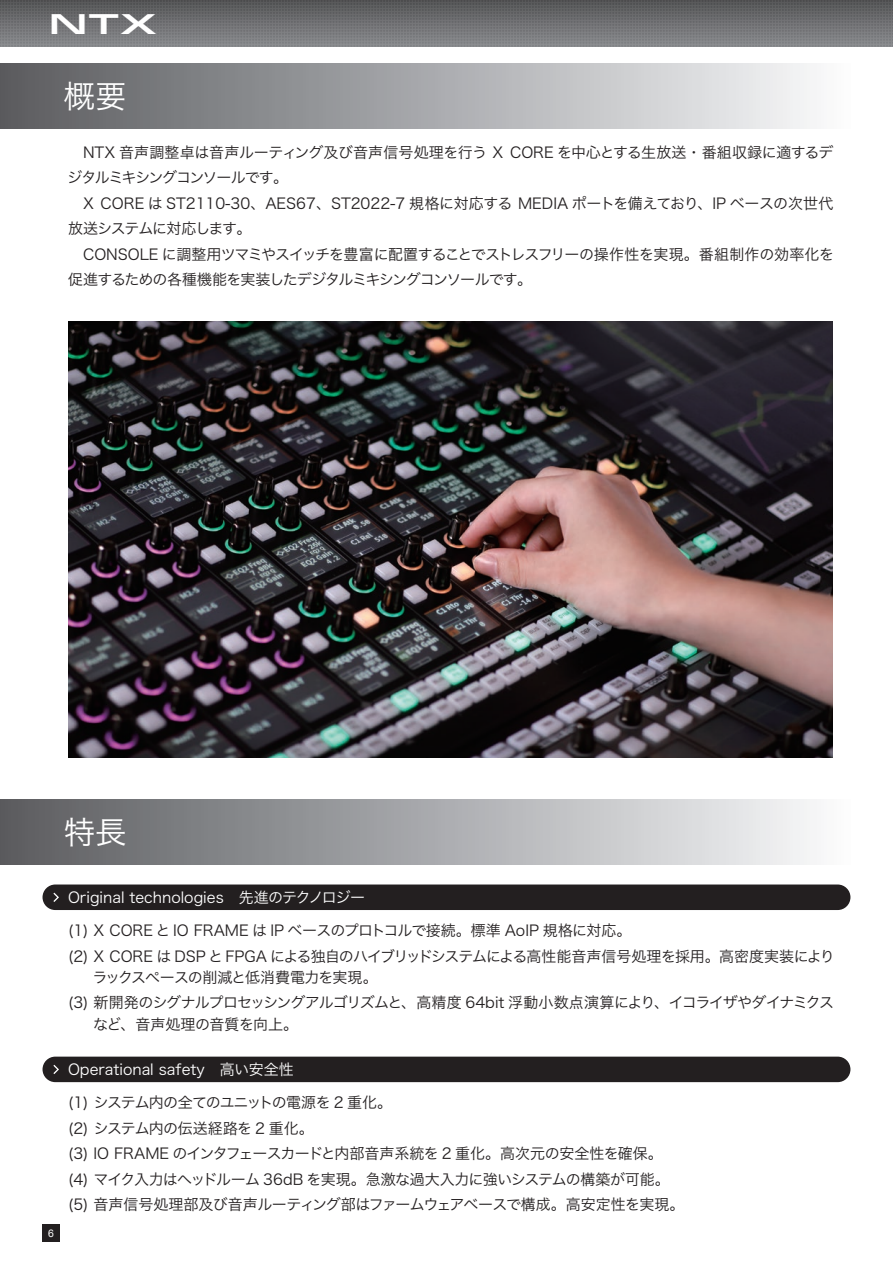
<style>
.page{position:relative;width:893px;height:1263px;background:#fff}
.page>*{position:absolute;margin:0;border:0;box-sizing:border-box;transform-origin:0 0}
.t1{font:31.5px "Hira Kaku Pro W3";color:#fff}
.t2{font:500 29.7px "Eurostile Ext";color:#fff;scale:1.25 1}
.t3{font:15px/25.5px "Hira Kaku Pro W3";letter-spacing:-.035em;color:#231f20}
.t4{font:15px/25.5px "Hira Kaku Pro W3";letter-spacing:-.055em;color:#231f20}
.t5{font:15px/25.5px "Hira Kaku Pro W3";letter-spacing:-.01em;color:#231f20}
.t6{font:15px/25.5px "Hira Kaku Pro W3";color:#231f20}
.t7{font:15px "Hira Kaku Pro W3";color:#fff}
.t8{font:15px "Hira Kaku Pro W3";letter-spacing:-.015em;color:#231f20}
.t9{font:10.5px "Arial";color:#fff}
</style>
<div class="page">
<div style="left:43px;top:1225px;width:17px;height:17px;background:#231f20"></div>
<div style="left:43px;top:884px;width:807px;height:26px;background:#231f20;border-radius:13px"></div>
<svg style="left:53px;top:893px;width:6px;height:9px"></svg>
<div style="left:43px;top:1056px;width:807px;height:26px;background:#231f20;border-radius:13px"></div>
<svg style="left:53px;top:1065px;width:6px;height:9px"></svg>
<div style="left:0;top:0;width:893px;height:47px;background:linear-gradient(to bottom,#555556,#8a8b8f)"></div>
<img style="left:68px;top:321px;width:765px;height:436px">
<div style="left:0;top:799px;width:850px;height:65px;background:linear-gradient(to right,#595a5e,#f9fafc)"></div>
<div style="left:0;top:64px;width:850px;height:65px;background:linear-gradient(to right,#595a5e,#f9fafc)"></div>
<h2 class="t2" style="left:48px;top:2px;width:88px">NTX</h2>
<h1 class="t1" style="left:64px;top:68px;width:64px">概要</h1>
<p class="t3" style="left:67px;top:138px;width:768px;text-indent:16px">NTX 音声調整卓は音声ルーティング及び音声信号処理を行う X CORE を中心とする生放送・番組収録に適するデジタルミキシングコンソールです。</p>
<p class="t6" style="left:68px;top:189px;width:767px;text-indent:15px">X CORE は ST2110-30、AES67、ST2022-7 規格に対応する MEDIA ポートを備えており、IP ベースの次世代放送システムに対応します。</p>
<p class="t4" style="left:68px;top:240px;width:768px;text-indent:15px">CONSOLE に調整用ツマミやスイッチを豊富に配置することでストレスフリーの操作性を実現。番組制作の効率化を促進するための各種機能を実装したデジタルミキシングコンソールです。</p>
<h1 class="t1" style="left:64px;top:804px;width:64px">特長</h1>
<p class="t7" style="left:68px;top:884px;width:299px">Original technologies 先進のテクノロジー</p>
<p class="t5" style="left:68px;top:916px;width:768px">(1) X CORE と IO FRAME は IP ベースのプロトコルで接続。標準 AoIP 規格に対応。<br>(2) X CORE は DSPと FPGA による独自のハイブリッドシステムによる高性能音声信号処理を採用。高密度実装により</p>
<p class="t4" style="left:68px;top:963px;width:768px;text-indent:25px">ラックスペースの削減と低消費電力を実現。<br>(3) 新開発のシグナルプロセッシングアルゴリズムと、高精度 64bit 浮動小数点演算により、イコライザやダイナミクス</p>
<p class="t8" style="left:93px;top:1010px;width:207px">など、音声処理の音質を向上。</p>
<p class="t7" style="left:68px;top:1056px;width:227px">Operational safety 高い安全性</p>
<p class="t9" style="left:48px;top:1226px;width:7px">6</p>
<p class="t3" style="left:68px;top:1089px;width:618px">(1) システム内の全てのユニットの電源を 2 重化。<br>(2) システム内の伝送経路を 2 重化。<br>(3) IO FRAME のインタフェースカードと内部音声系統を 2 重化。高次元の安全性を確保。(4) マイク入力はヘッドルーム 36dB を実現。急激な過大入力に強いシステムの構築が可能。(5) 音声信号処理部及び音声ルーティング部はファームウェアベースで構成。高安定性を実現。</p>
</div>
